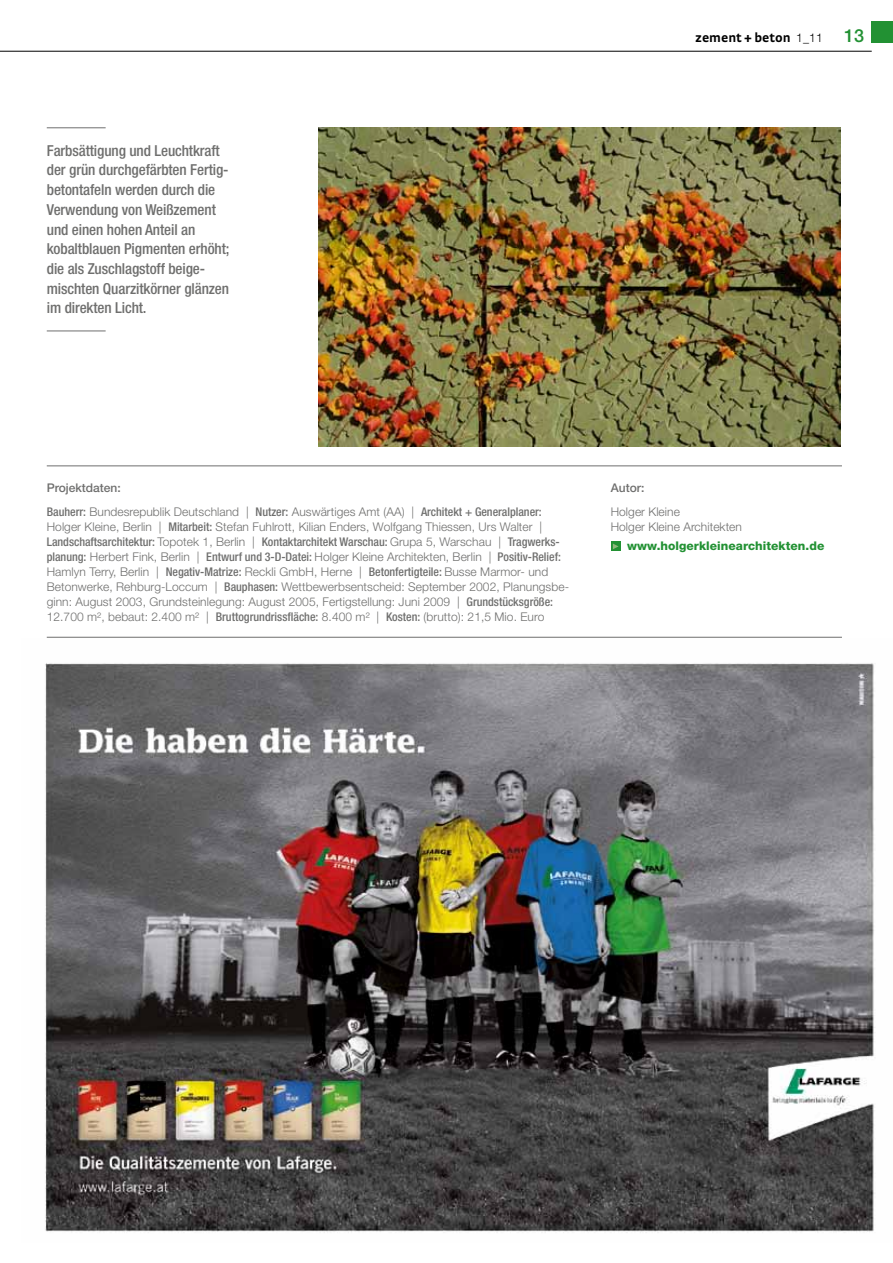
<style>
.page{position:relative;width:893px;height:1263px;background:#fff}
.page>*{position:absolute;margin:0;border:0;box-sizing:border-box;transform-origin:0 0}
.t1{font:500 condensed 15.15px/19.6px "Helvetica Neue LT";letter-spacing:-.005em;color:#6f6f6e}
.t2{font:700 13.5px "Strada";color:#000}
.t3{font:300 12px/15px "Helvetica Neue LT";letter-spacing:.005em;color:#6f6f6e}
.t4{font:800 12px "Helvetica Neue LT";letter-spacing:.005em;color:#229133}
.t5{font:500 12px "Helvetica Neue LT";letter-spacing:.005em;color:#6f6f6e}
.s1{font-family:"Helvetica Neue LT";font-weight:300;font-size:12px}
.s2{font-family:"Helvetica Neue LT";font-weight:500;font-size:18px;color:#229133}
.s3{font-weight:500}
.s4{font-weight:500;font-stretch:condensed}
</style>
<div class="page">
<div style="left:872px;top:21px;width:21px;height:22px;background:#229133"></div>
<hr style="left:0;top:51px;width:872px;height:1px;background:#000">
<svg style="left:611px;top:541px;width:9px;height:10px"></svg>
<svg style="left:613px;top:544px;width:6px;height:5px"></svg>
<hr style="left:47px;top:466px;width:795px;height:1px;background:#6f6f6e">
<hr style="left:47px;top:637px;width:795px;height:1px;background:#6f6f6e">
<hr style="left:47px;top:128px;width:59px;height:1px;background:#6f6f6e">
<hr style="left:47px;top:331px;width:59px;height:1px;background:#6f6f6e">
<img style="left:319px;top:128px;width:522px;height:318px">
<img style="left:45px;top:663px;width:830px;height:570px">
<p class="t1" style="left:47px;top:140px;width:184px">Farbsättigung und Leuchtkraft der grün durchgefärbten Fertig&shy;betontafeln werden durch die<br>Verwendung von Weißzement und einen hohen Anteil an kobaltblauen Pigmenten erhöht; die als Zuschlagstoff beige&shy;mischten Quarzitkörner glänzen im direkten Licht.</p>
<p class="t2" style="left:695px;top:29px;width:170px">zement + beton <span class="s1">1_11</span> <span class="s2">13</span></p>
<p class="t3" style="left:47px;top:476px;width:497px;line-height:23.5px"><span class="s3">Projektdaten:<br></span><span class="s4">Bauherr:</span> Bundesrepublik Deutschland | <span class="s4">Nutzer:</span> Auswärtiges Amt (AA) | <span class="s4">Architekt + Generalplaner:</span></p>
<p class="t3" style="left:47px;top:518px;width:524px">Holger Kleine, Berlin | <span class="s4">Mitarbeit:</span> Stefan Fuhlrott, Kilian Enders, Wolfgang Thiessen, Urs Walter | <span class="s4">Landschaftsarchitektur:</span> Topotek 1, Berlin | <span class="s4">Kontaktarchitekt Warschau:</span> Grupa 5, Warschau | <span class="s4">Tragwerks&shy;planung:</span> Herbert Fink, Berlin | <span class="s4">Entwurf und 3-D-Datei:</span> Holger Kleine Architekten, Berlin | <span class="s4">Positiv-Relief:<br></span>Hamlyn Terry, Berlin | <span class="s4">Negativ-Matrize:</span> Reckli GmbH, Herne | <span class="s4">Betonfertigteile:</span> Busse Marmor- und Betonwerke, Rehburg-Loccum | <span class="s4">Bauphasen:</span> Wettbewerbsentscheid: September 2002, Planungsbe&shy;ginn: August 2003, Grundsteinlegung: August 2005, Fertigstellung: Juni 2009 | <span class="s4">Grundstücksgröße:<br></span>12.700 m², bebaut: 2.400 m² | <span class="s4">Bruttogrundrissfläche:</span> 8.400 m² | <span class="s4">Kosten:</span> (brutto): 21,5 Mio. Euro</p>
<p class="t5" style="left:611px;top:481px;width:35px">Autor:</p>
<p class="t3" style="left:611px;top:503px;width:133px">Holger Kleine<br>Holger Kleine Architekten</p>
<p class="t4" style="left:627px;top:538px;width:199px">www.holgerkleinearchitekten.de</p>
</div>
